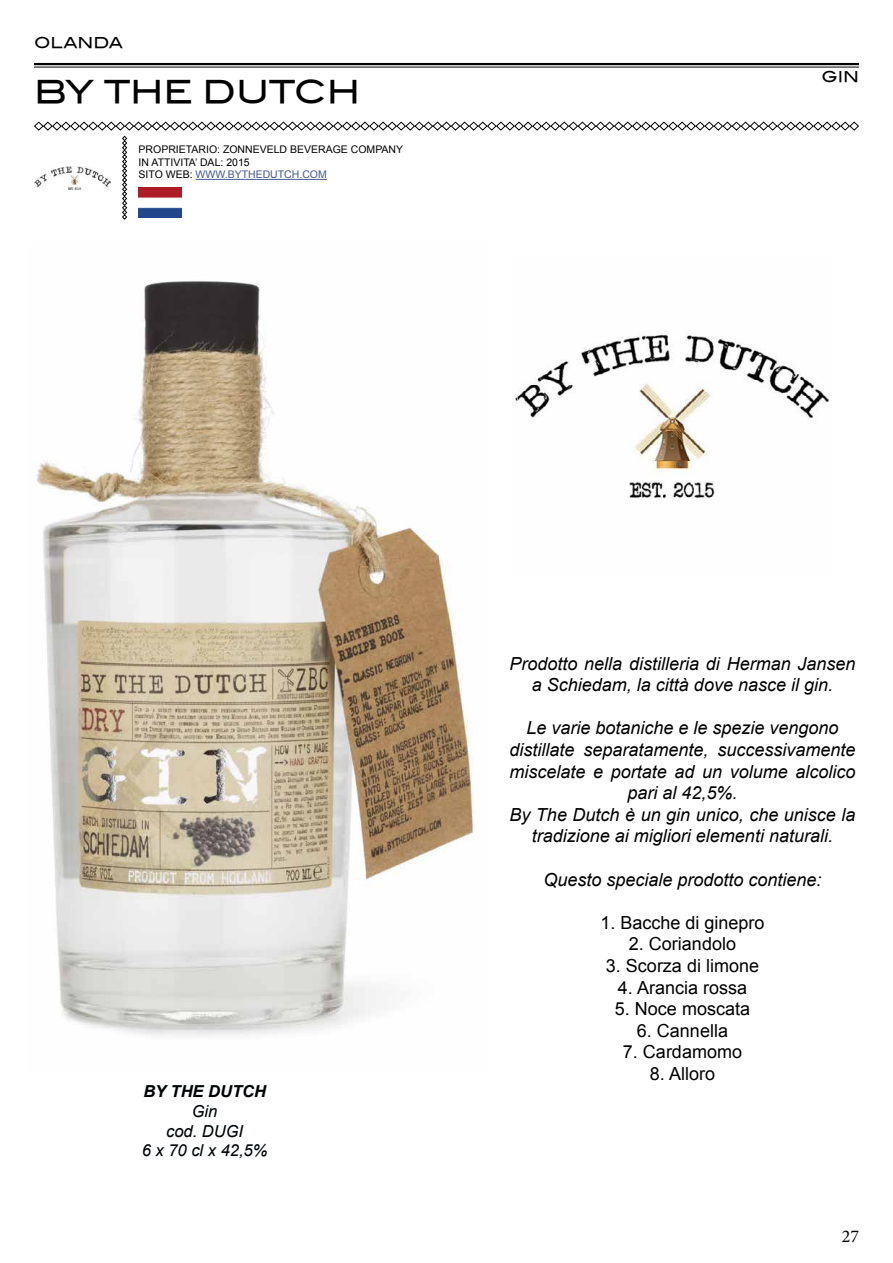
<style>
.page{position:relative;width:893px;height:1263px;background:#fff}
.page>*{position:absolute;margin:0;border:0;box-sizing:border-box;transform-origin:0 0}
.t1{font:31.5px "Blair Md ITCTT Medium";letter-spacing:-.015em;color:#000}
.t2{font:italic 18px/21.6px "Arial";color:#000;text-align:center}
.t3{font:18px "Arial";color:#000}
.t4{font:18px "Minion Pro";color:#000}
.t5{font:italic 16.5px/19.8px "Arial";color:#000;text-align:center}
.t6{font:italic 700 16.5px "Arial";color:#000}
.t7{font:15px "Blair Md ITCTT Medium";color:#000}
.t8{font:10.5px/12.6px "Arial";color:#000}
.s1{color:#465792}
</style>
<div class="page">
<img style="left:514px;top:334px;width:316px;height:165px">
<hr style="left:34px;top:63px;width:825px;height:2px;background:#030303">
<hr style="left:34px;top:67px;width:825px;height:1px;background:#030303">
<svg style="left:34px;top:121px;width:825px;height:99px"></svg>
<svg style="left:144px;top:1085px;width:123px;height:13px"></svg>
<svg style="left:193px;top:1104px;width:24px;height:13px"></svg>
<svg style="left:167px;top:1124px;width:29px;height:13px"></svg>
<svg style="left:202px;top:1124px;width:42px;height:13px"></svg>
<svg style="left:143px;top:1144px;width:124px;height:15px"></svg>
<img style="left:36px;top:281px;width:438px;height:756px">
<img style="left:139px;top:188px;width:42px;height:29px">
<p class="t7" style="left:34px;top:34px;width:91px">OLANDA</p>
<h1 class="t1" style="left:34px;top:73px;width:328px">BY THE DUTCH</h1>
<p class="t8" style="left:139px;top:143px;width:266px">PROPRIETARIO: ZONNEVELD BEVERAGE COMPANY<br>IN ATTIVITA’ DAL: 2015<br>SITO WEB: <span class="s1">WWW.BYTHEDUTCH.COM</span></p>
<p class="t7" style="left:821px;top:67px;width:39px">GIN</p>
<p class="t6" style="left:143px;top:1080px;width:124px">BY THE DUTCH</p>
<p class="t5" style="left:142px;top:1101px;width:127px">Gin<br>cod. DUGI<br>6 x 70 cl x 42,5%</p>
<p class="t2" style="left:509px;top:653px;width:348px">Prodotto nella distilleria di Herman Jansen a Schiedam, la città dove nasce il gin.</p>
<p class="t2" style="left:509px;top:717px;width:348px">Le varie botaniche e le spezie vengono distillate separatamente, successivamente miscelate e portate ad un volume alcolico pari al 42,5%.<br>By The Dutch è un gin unico, che unisce la tradizione ai migliori elementi naturali.</p>
<p class="t2" style="left:543px;top:869px;width:280px">Questo speciale prodotto contiene:</p>
<p class="t3" style="left:600px;top:911px;width:166px">1. Bacche di ginepro</p>
<p class="t3" style="left:629px;top:932px;width:109px">2. Coriandolo</p>
<p class="t3" style="left:606px;top:954px;width:155px">3. Scorza di limone</p>
<p class="t3" style="left:618px;top:975px;width:131px">4. Arancia rossa</p>
<p class="t3" style="left:615px;top:997px;width:137px">5. Noce moscata</p>
<p class="t3" style="left:637px;top:1019px;width:93px">6. Cannella</p>
<p class="t3" style="left:623px;top:1040px;width:121px">7. Cardamomo</p>
<p class="t3" style="left:650px;top:1062px;width:67px">8. Alloro</p>
<p class="t4" style="left:842px;top:1224px;width:19px">27</p>
</div>
